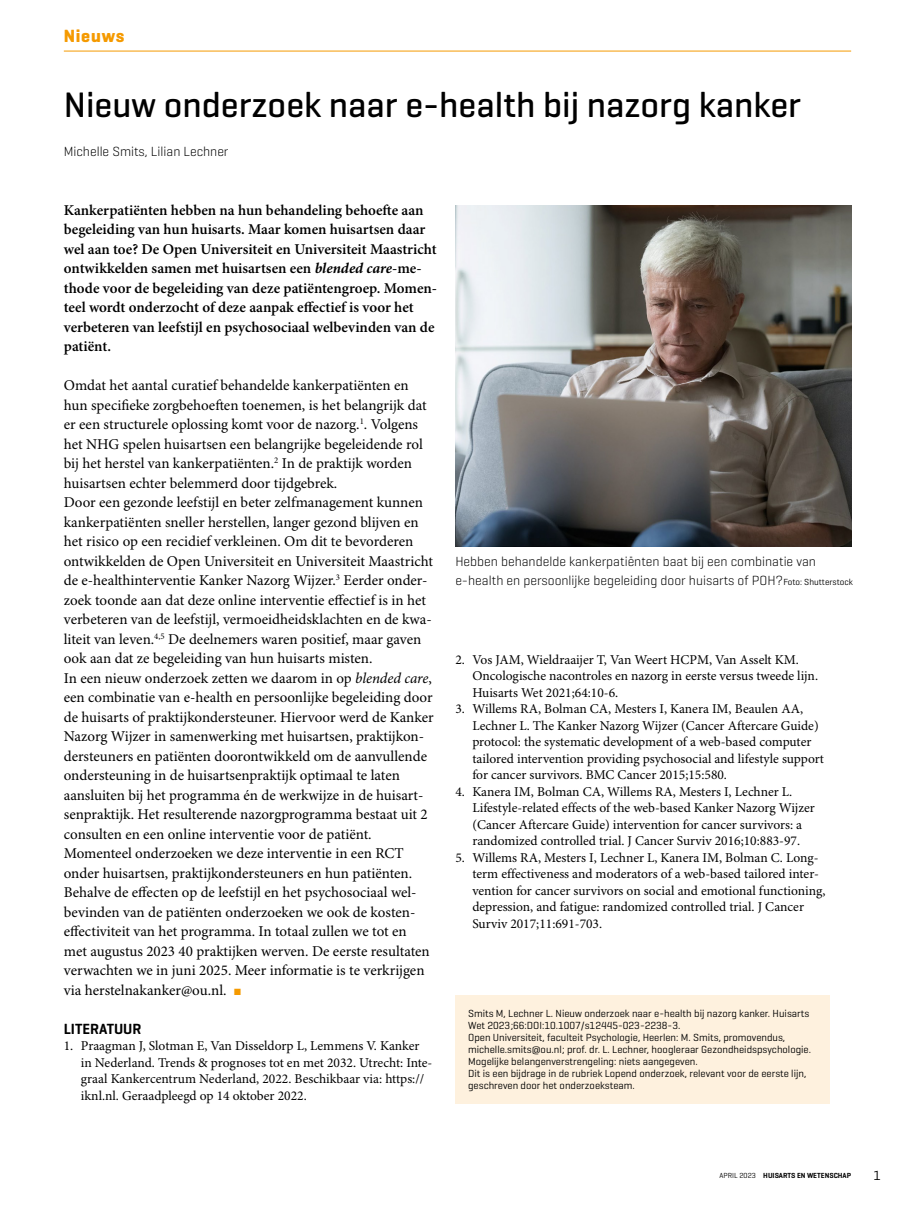
<style>
.page{position:relative;width:915px;height:1212px;background:#fff}
.page>*{position:absolute;margin:0;border:0;box-sizing:border-box;transform-origin:0 0}
.Title_artikelkop{font:500 36px "Geogrotesque";color:#000}
.t1{font:700 18px "Geogrotesque";letter-spacing:.04em;color:#f59a00}
.Para_broodtekst{font:15px/19.5px "Minion Pro";color:#000}
.Para_intro{font:600 15px/19.5px "Minion Pro";color:#000}
.Bibliography_Heading{font:600 15px "Geogrotesque";color:#000}
.t2{font:13.5px/16.5px "Minion Pro";color:#000}
.Image_Caption_figuur{font:300 13.5px/19.5px "Geogrotesque";color:#000}
.Author_auteur{font:300 13.5px "Geogrotesque";color:#000}
.t3{font:13.5px "Geogrotesque";color:#000}
.Biography_auteursinf{font:10.5px/12px "Geogrotesque";color:#000}
.t4{font:600 7.5px "Geogrotesque";color:#000}
.t5{font:7.5px "Geogrotesque";color:#000}
.s1{font-weight:700;font-style:italic}
.s2{font-style:italic}
.s3{color:#f59a00}
.s4{font-weight:400;font-size:9px}
.s5{font-weight:400}
</style>
<div class="page">
<hr style="left:64px;top:51px;width:786px;height:1px;background:#f59a00">
<div style="left:455px;top:995px;width:374px;height:108px;background:#fef1de"></div>
<img style="left:455px;top:205px;width:395px;height:341px">
<p class="t1" style="left:64px;top:25px;width:62px">Nieuws</p>
<p class="Title_artikelkop" style="left:64px;top:83px;width:738px">Nieuw onderzoek naar e-health bij nazorg kanker</p>
<p class="Author_auteur" style="left:64px;top:143px;width:166px">Michelle Smits, Lilian Lechner</p>
<p class="Para_intro" style="left:64px;top:201px;width:375px">Kankerpatiënten hebben na hun behandeling behoefte aan begeleiding van hun huisarts. Maar komen huisartsen daar wel aan toe? De Open Universiteit en Universiteit Maastricht ontwikkelden samen met huisartsen een <span class="s1">blended care</span>-me&shy;thode voor de begeleiding van deze patiëntengroep. Momen&shy;teel wordt onderzocht of deze aanpak effectief is voor het verbeteren van leefstijl en psychosociaal welbevinden van de patiënt.</p>
<p class="Para_broodtekst" style="left:64px;top:376px;width:364px">Omdat het aantal curatief behandelde kankerpatiënten en hun specifieke zorgbehoeften toenemen, is het belangrijk dat er een structurele oplossing komt voor de nazorg.<sup>1</sup>. Volgens het NHG spelen huisartsen een belangrijke begeleidende rol bij het herstel van kankerpatiënten.<sup>2</sup> In de praktijk worden huisartsen echter belemmerd door tijdgebrek.</p>
<p class="Para_broodtekst" style="left:64px;top:493px;width:370px">Door een gezonde leefstijl en beter zelfmanagement kunnen kankerpatiënten sneller herstellen, langer gezond blijven en het risico op een recidief verkleinen. Om dit te bevorderen ontwikkelden de Open Universiteit en Universiteit Maastricht de e-healthinterventie Kanker Nazorg Wijzer.<sup>3</sup> Eerder onder&shy;zoek toonde aan dat deze online interventie effectief is in het verbeteren van de leefstijl, vermoeidheidsklachten en de kwa&shy;liteit van leven.<sup>4,5</sup> De deelnemers waren positief, maar gaven ook aan dat ze begeleiding van hun huisarts misten.</p>
<p class="Para_broodtekst" style="left:64px;top:669px;width:371px">In een nieuw onderzoek zetten we daarom in op <span class="s2">blended care</span>, een combinatie van e-health en persoonlijke begeleiding door de huisarts of praktijkondersteuner. Hiervoor werd de Kanker Nazorg Wijzer in samenwerking met huisartsen, praktijkon&shy;dersteuners en patiënten doorontwikkeld om de aanvullende ondersteuning in de huisartsenpraktijk optimaal te laten aansluiten bij het programma én de werkwijze in de huisart&shy;senpraktijk. Het resulterende nazorgprogramma bestaat uit 2 consulten en een online interventie voor de patiënt.</p>
<p class="Para_broodtekst" style="left:64px;top:844px;width:367px">Momenteel onderzoeken we deze interventie in een RCT onder huisartsen, praktijkondersteuners en hun patiënten.<br>Behalve de effecten op de leefstijl en het psychosociaal wel&shy;bevinden van de patiënten onderzoeken we ook de kosten&shy;effectiviteit van het programma. In totaal zullen we tot en met augustus 2023 40 praktijken werven. De eerste resultaten verwachten we in juni 2025. Meer informatie is te verkrijgen via herstelnakanker@ou.nl. <span class="s3">■</span></p>
<p class="Bibliography_Heading" style="left:64px;top:1019px;width:79px">LITERATUUR</p>
<p class="t2" style="left:81px;top:1038px;width:353px;text-indent:-17px">1. Praagman J, Slotman E, Van Disseldorp L, Lemmens V. Kanker in Nederland. Trends &amp; prognoses tot en met 2032. Utrecht: Inte&shy;graal Kankercentrum Nederland, 2022. Beschikbaar via: https:// iknl.nl. Geraadpleegd op 14 oktober 2022.</p>
<p class="Image_Caption_figuur" style="left:455px;top:551px;width:399px">Hebben behandelde kankerpatiënten baat bij een combinatie van e-health en persoonlijke begeleiding door huisarts of POH?<span class="s4">Foto: Shutterstock</span></p>
<p class="t2" style="left:472px;top:651px;width:347px;text-indent:-17px">2. Vos JAM, Wieldraaijer T, Van Weert HCPM, Van Asselt KM.<br>Oncologische nacontroles en nazorg in eerste versus tweede lijn.<br>Huisarts Wet 2021;64:10-6.</p>
<p class="t2" style="left:472px;top:701px;width:353px;text-indent:-17px">3. Willems RA, Bolman CA, Mesters I, Kanera IM, Beaulen AA, Lechner L. The Kanker Nazorg Wijzer (Cancer Aftercare Guide) protocol: the systematic development of a web-based computer tailored intervention providing psychosocial and lifestyle support for cancer survivors. BMC Cancer 2015;15:580.</p>
<p class="t2" style="left:472px;top:783px;width:344px;text-indent:-17px">4. Kanera IM, Bolman CA, Willems RA, Mesters I, Lechner L.<br>Lifestyle-related effects of the web-based Kanker Nazorg Wijzer (Cancer Aftercare Guide) intervention for cancer survivors: a randomized controlled trial. J Cancer Surviv 2016;10:883-97.</p>
<p class="t2" style="left:472px;top:849px;width:354px;text-indent:-17px">5. Willems RA, Mesters I, Lechner L, Kanera IM, Bolman C. Long&shy;term effectiveness and moderators of a web-based tailored inter&shy;vention for cancer survivors on social and emotional functioning, depression, and fatigue: randomized controlled trial. J Cancer Surviv 2017;11:691-703.</p>
<p class="Biography_auteursinf" style="left:468px;top:1007px;width:342px">Smits M, Lechner L. N ieuw onderzoek naar e-health bij nazorg kanker. Huisarts<br>Wet 2023;66:DOI:10.1007/s12445-023-2238-3.</p>
<p class="Biography_auteursinf" style="left:468px;top:1031px;width:344px">Open Universiteit, faculteit Psychologie, Heerlen: M. Smits, promovendus, michelle.smits@ou.nl; prof. dr. L. Lechner, hoogleraar Gezondheidspsychologie.</p>
<p class="Biography_auteursinf" style="left:468px;top:1055px;width:231px">Mogelijke belangenverstrengeling: niets aangegeven.</p>
<p class="Biography_auteursinf" style="left:468px;top:1067px;width:339px">Dit is een bijdrage in de rubriek Lopend onderzoek, relevant voor de eerste lijn, geschreven door het onderzoeksteam.</p>
<p class="t5" style="left:715px;top:1171px;width:42px">maand 0 00</p>
<p class="t4" style="left:719px;top:1171px;width:133px"><span class="s5">APRIL 2023</span> HUISARTS EN WETENSCHAP</p>
<p class="t3" style="left:873px;top:1166px;width:9px">1</p>
</div>
